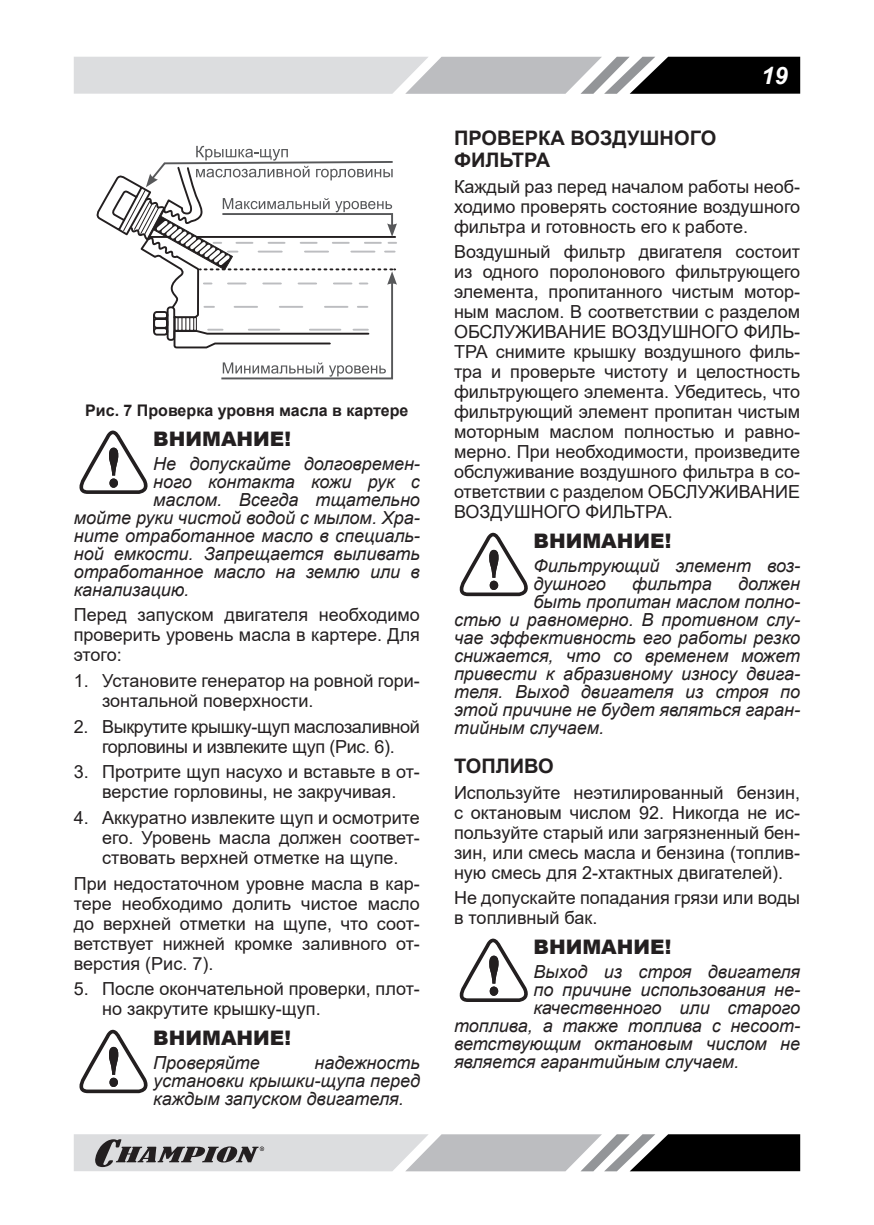
<style>
.page{position:relative;width:874px;height:1225px;background:#fff}
.page>*{position:absolute;margin:0;border:0;box-sizing:border-box;transform-origin:0 0}
.t1{font:italic 700 24px "Arial";color:#fff}
.ВНИМАНИЕ{font:900 20px "Arial";color:#231f20}
.Заголовок2{font:700 20px/22px "Arial";color:#231f20}
.Текст_основной{font:18px/20px "Arial";color:#231f20;text-align:justify}
.ВНИМАНИЕ_ТЕКСТ{font:italic 18px/18px "Arial";color:#231f20;text-align:justify}
.Текст_список{font:18px/20px "Arial";color:#231f20}
.Текст_список-2{font:18px/20px "Arial";letter-spacing:-.02em;color:#231f20;text-align:center}
.РИСУНОК{font:700 16px "Arial";color:#231f20}
</style>
<div class="page">
<svg style="left:74px;top:57px;width:725px;height:37px;background:#a7a8aa"></svg>
<svg style="left:74px;top:1134px;width:725px;height:37px;background:#9a9b9d"></svg>
<svg style="left:129px;top:1093px;width:76px;height:78px"></svg>
<svg style="left:96px;top:146px;width:301px;height:234px"></svg>
<svg style="left:79px;top:430px;width:69px;height:64px"></svg>
<svg style="left:79px;top:1029px;width:69px;height:64px"></svg>
<svg style="left:459px;top:533px;width:69px;height:63px"></svg>
<svg style="left:459px;top:938px;width:69px;height:64px"></svg>
<p class="РИСУНОК" style="left:85px;top:399px;width:324px">Рис. 7 Проверка уровня масла в картере</p>
<p class="ВНИМАНИЕ" style="left:153px;top:424px;width:139px">ВНИМАНИЕ!</p>
<p class="ВНИМАНИЕ_ТЕКСТ" style="left:153px;top:454px;width:268px">Не допускайте долговремен-</p>
<p class="ВНИМАНИЕ_ТЕКСТ" style="left:153px;top:472px;width:268px">ного контакта кожи рук с</p>
<p class="ВНИМАНИЕ_ТЕКСТ" style="left:153px;top:490px;width:268px">маслом. Всегда тщательно</p>
<p class="ВНИМАНИЕ_ТЕКСТ" style="left:74px;top:508px;width:347px">мойте руки чистой водой с мылом. Хра-</p>
<p class="ВНИМАНИЕ_ТЕКСТ" style="left:74px;top:526px;width:347px">ните отработанное масло в специаль-</p>
<p class="ВНИМАНИЕ_ТЕКСТ" style="left:74px;top:544px;width:347px">ной емкости. Запрещается выливать</p>
<p class="ВНИМАНИЕ_ТЕКСТ" style="left:74px;top:562px;width:347px">отработанное масло на землю или в</p>
<p class="ВНИМАНИЕ_ТЕКСТ" style="left:74px;top:580px;width:117px">канализацию.</p>
<p class="Текст_основной" style="left:74px;top:605px;width:347px">Перед запуском двигателя необходимо проверить уровень масла в картере. Для этого:</p>
<p class="Текст_список" style="left:102px;top:670px;width:319px;text-indent:-28px">1. Установите генератор на ровной гори&shy;зонтальной поверхности.</p>
<p class="Текст_список-2" style="left:74px;top:716px;width:347px">2. Выкрутите крышку-щуп маслозаливной горловины и извлеките щуп (Рис. 6).</p>
<p class="Текст_список" style="left:74px;top:762px;width:347px;text-align:center">3. Протрите щуп насухо и вставьте в от&shy;верстие горловины, не закручивая.</p>
<p class="Текст_список" style="left:102px;top:807px;width:319px;text-align:justify;text-indent:-28px">4. Аккуратно извлеките щуп и осмотрите его. Уровень масла должен соответ&shy;ствовать верхней отметке на щупе.</p>
<p class="Текст_основной" style="left:74px;top:873px;width:347px">При недостаточном уровне масла в кар&shy;тере необходимо долить чистое масло до верхней отметки на щупе, что соот&shy;ветствует нижней кромке заливного от&shy;верстия (Рис. 7).</p>
<p class="Текст_список" style="left:102px;top:979px;width:319px;text-indent:-28px">5. После окончательной проверки, плот&shy;но закрутите крышку-щуп.</p>
<p class="ВНИМАНИЕ" style="left:153px;top:1023px;width:139px">ВНИМАНИЕ!</p>
<p class="ВНИМАНИЕ_ТЕКСТ" style="left:153px;top:1053px;width:108px">Проверяйте</p>
<p class="ВНИМАНИЕ_ТЕКСТ" style="left:153px;top:1053px;width:268px;text-indent:161px">надежность установки крышки-щупа перед каждым запуском двигателя.</p>
<h1 class="t1" style="left:760px;top:59px;width:28px">19</h1>
<p class="Заголовок2" style="left:454px;top:127px;width:264px">ПРОВЕРКА ВОЗДУШНОГО<br>ФИЛЬТРА</p>
<p class="Текст_основной" style="left:454px;top:176px;width:347px">Каждый раз перед началом работы необ&shy;ходимо проверять состояние воздушного фильтра и готовность его к работе.</p>
<p class="Текст_основной" style="left:454px;top:242px;width:347px">Воздушный фильтр двигателя состоит из одного поролонового фильтрующего элемента, пропитанного чистым мотор&shy;ным маслом. В соответствии с разделом ОБСЛУЖИВАНИЕ ВОЗДУШНОГО ФИЛЬ-ТРА снимите крышку воздушного филь&shy;тра и проверьте чистоту и целостность фильтрующего элемента. Убедитесь, что фильтрующий элемент пропитан чистым моторным маслом полностью и равно&shy;мерно. При необходимости, произведите обслуживание воздушного фильтра в со&shy;ответствии с разделом ОБСЛУЖИВАНИЕ ВОЗДУШНОГО ФИЛЬТРА.</p>
<p class="ВНИМАНИЕ" style="left:533px;top:526px;width:139px">ВНИМАНИЕ!</p>
<p class="ВНИМАНИЕ_ТЕКСТ" style="left:533px;top:557px;width:268px">Фильтрующий элемент воз&shy;душного</p>
<p class="ВНИМАНИЕ_ТЕКСТ" style="left:632px;top:575px;width:81px">фильтра</p>
<p class="ВНИМАНИЕ_ТЕКСТ" style="left:737px;top:575px;width:64px">должен</p>
<p class="ВНИМАНИЕ_ТЕКСТ" style="left:533px;top:593px;width:268px">быть пропитан маслом полно-</p>
<p class="ВНИМАНИЕ_ТЕКСТ" style="left:454px;top:611px;width:347px">стью и равномерно. В противном слу-</p>
<p class="ВНИМАНИЕ_ТЕКСТ" style="left:454px;top:629px;width:347px">чае эффективность его работы резко</p>
<p class="ВНИМАНИЕ_ТЕКСТ" style="left:454px;top:647px;width:347px">снижается, что со временем может</p>
<p class="ВНИМАНИЕ_ТЕКСТ" style="left:454px;top:665px;width:347px">привести к абразивному износу двига-</p>
<p class="ВНИМАНИЕ_ТЕКСТ" style="left:454px;top:683px;width:347px">теля. Выход двигателя из строя по</p>
<p class="ВНИМАНИЕ_ТЕКСТ" style="left:454px;top:701px;width:347px">этой причине не будет являться гаран-</p>
<p class="ВНИМАНИЕ_ТЕКСТ" style="left:454px;top:719px;width:151px">тийным случаем.</p>
<p class="Заголовок2" style="left:454px;top:755px;width:101px">ТОПЛИВО</p>
<p class="Текст_основной" style="left:454px;top:782px;width:347px">Используйте неэтилированный бензин, с октановым числом 92. Никогда не ис&shy;пользуйте старый или загрязненный бен&shy;зин, или смесь масла и бензина (топлив&shy;ную смесь для 2-хтактных двигателей).</p>
<p class="Текст_основной" style="left:454px;top:888px;width:347px">Не допускайте попадания грязи или воды в топливный бак.</p>
<p class="ВНИМАНИЕ" style="left:533px;top:932px;width:139px">ВНИМАНИЕ!</p>
<p class="ВНИМАНИЕ_ТЕКСТ" style="left:533px;top:962px;width:268px">Выход из строя двигателя</p>
<p class="ВНИМАНИЕ_ТЕКСТ" style="left:533px;top:980px;width:268px">по причине использования не-</p>
<p class="ВНИМАНИЕ_ТЕКСТ" style="left:533px;top:998px;width:268px">качественного или старого</p>
<p class="ВНИМАНИЕ_ТЕКСТ" style="left:454px;top:1016px;width:347px">топлива, а также топлива с несоот-</p>
<p class="ВНИМАНИЕ_ТЕКСТ" style="left:454px;top:1034px;width:347px">ветствующим октановым числом не</p>
<p class="ВНИМАНИЕ_ТЕКСТ" style="left:454px;top:1052px;width:286px">является гарантийным случаем.</p>
</div>
